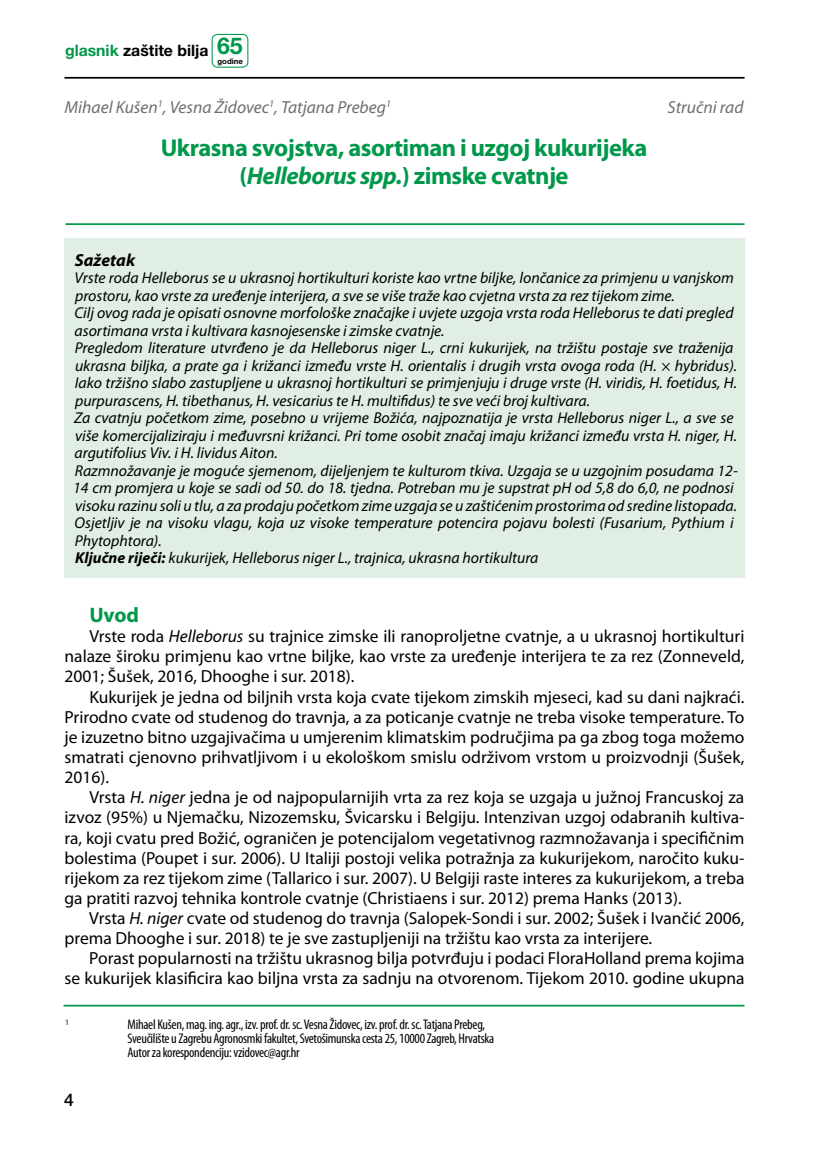
<style>
.page{position:relative;width:819px;height:1166px;background:#fff}
.page>*{position:absolute;margin:0;border:0;box-sizing:border-box;transform-origin:0 0}
.t1{font:700 24.5px/28px "Myriad Pro";letter-spacing:-.02em;color:#00984a;text-align:center}
.t2{font:700 21px "Myriad Pro";color:#00984a}
.t3{font:17.5px/20.1px "Myriad Pro";color:#000;text-align:justify}
.t4{font:italic 17.5px "Myriad Pro";color:#6d6e71}
.t5{font:italic 700 17.5px "Myriad Pro";color:#000}
.t6{font:500 17.5px "Helvetica Neue LT Pro";color:#000}
.t7{font:italic 15.75px/17.5px "Myriad Pro";color:#000}
.t8{font:700 15.75px "Helvetica Neue LT Pro";color:#000}
.t9{font:condensed 14px/14px "Myriad Pro";letter-spacing:-.02em;color:#000}
.t10{font:condensed 8.22px "Myriad Pro";color:#000}
.t11{font:700 7.7px "Helvetica Neue LT Pro";color:#000}
.s1{color:#00984a}
.s2{font-size:23.1px;color:#00984a}
.s3{font-style:italic}
.s4{font-weight:700}
</style>
<div class="page">
<hr style="left:64px;top:77px;width:680px;height:2px;background:#000">
<div style="left:211px;top:34px;width:37px;height:34px;border:1px solid #00984a;border-radius:5px"></div>
<hr style="left:65px;top:223px;width:679px;height:2px;background:#00984a">
<div style="left:64px;top:238px;width:680px;height:340px;background:#e0eee4"></div>
<hr style="left:64px;top:1005px;width:680px;height:1px;background:#00984a">
<p class="t8" style="left:65px;top:41px;width:179px"><span class="s1">glasnik</span> zaštite bilja <span class="s2">65</span></p>
<p class="t11" style="left:217px;top:56px;width:27px">godine</p>
<p class="t4" style="left:64px;top:96px;width:328px">Mihael Kušen<sup>1</sup>, Vesna Židovec<sup>1</sup>, Tatjana Prebeg<sup>1</sup></p>
<p class="t4" style="left:667px;top:96px;width:77px">Stručni rad</p>
<h1 class="t1" style="left:161px;top:132px;width:488px">Ukrasna svojstva, asortiman i uzgoj kukurijeka (<span class="s3">Helleborus spp.</span>) zimske cvatnje</h1>
<p class="t5" style="left:75px;top:249px;width:62px">Sažetak</p>
<p class="t7" style="left:73px;top:269px;width:666px">Vrste roda Helleborus se u ukrasnoj hortikulturi koriste kao vrtne biljke, lončanice za primjenu u vanjskom prostoru, kao vrste za uređenje interijera, a sve se više traže kao cvjetna vrsta za rez tijekom zime.<br>Cilj ovog rada je opisati osnovne morfološke značajke i uvjete uzgoja vrsta roda Helleborus te dati pregled asortimana vrsta i kultivara kasnojesenske i zimske cvatnje.<br>Pregledom literature utvrđeno je da Helleborus niger L., crni kukurijek, na tržištu postaje sve traženija ukrasna biljka, a prate ga i križanci između vrste H. orientalis i drugih vrsta ovoga roda (H. × hybridus).<br>Iako tržišno slabo zastupljene u ukrasnoj hortikulturi se primjenjuju i druge vrste (H. viridis, H. foetidus, H. purpurascens, H. tibethanus, H. vesicarius te H. multifidus) te sve veći broj kultivara.<br>Za cvatnju početkom zime, posebno u vrijeme Božića, najpoznatija je vrsta Helleborus niger L., a sve se više komercijaliziraju i međuvrsni križanci. Pri tome osobit značaj imaju križanci između vrsta H. niger, H. argutifolius Viv. i H. lividus Aiton.<br>Razmnožavanje je moguće sjemenom, dijeljenjem te kulturom tkiva. Uzgaja se u uzgojnim posudama 12- 14 cm promjera u koje se sadi od 50. do 18. tjedna. Potreban mu je supstrat pH od 5,8 do 6,0, ne podnosi visoku razinu soli u tlu, a za prodaju početkom zime uzgaja se u zaštićenim prostorima od sredine listopada.<br>Osjetljiv je na visoku vlagu, koja uz visoke temperature potencira pojavu bolesti (Fusarium, Pythium i Phytophtora).<br><span class="s4">Ključne riječi:</span> kukurijek, Helleborus niger L., trajnica, ukrasna hortikultura</p>
<h2 class="t2" style="left:89px;top:601px;width:51px">Uvod</h2>
<p class="t3" style="left:64px;top:626px;width:681px;text-indent:25px">Vrste roda <span class="s3">Helleborus</span> su trajnice zimske ili ranoproljetne cvatnje, a u ukrasnoj hortikulturi nalaze široku primjenu kao vrtne biljke, kao vrste za uređenje interijera te za rez (Zonneveld, 2001; Šušek, 2016, Dhooghe i sur. 2018).</p>
<p class="t3" style="left:64px;top:686px;width:681px;text-indent:25px">Kukurijek je jedna od biljnih vrsta koja cvate tijekom zimskih mjeseci, kad su dani najkraći.<br>Prirodno cvate od studenog do travnja, a za poticanje cvatnje ne treba visoke temperature. To je izuzetno bitno uzgajivačima u umjerenim klimatskim područjima pa ga zbog toga možemo smatrati cjenovno prihvatljivom i u ekološkom smislu održivom vrstom u proizvodnji (Šušek, 2016).</p>
<p class="t3" style="left:64px;top:787px;width:681px;text-indent:25px">Vrsta <span class="s3">H. niger</span> jedna je od najpopularnijih vrta za rez koja se uzgaja u južnoj Francuskoj za izvoz (95%) u Njemačku, Nizozemsku, Švicarsku i Belgiju. Intenzivan uzgoj odabranih kultiva&shy;ra, koji cvatu pred Božić, ograničen je potencijalom vegetativnog razmnožavanja i specifičnim bolestima (Poupet i sur. 2006). U Italiji postoji velika potražnja za kukurijekom, naročito kuku&shy;rijekom za rez tijekom zime (Tallarico i sur. 2007). U Belgiji raste interes za kukurijekom, a treba ga pratiti razvoj tehnika kontrole cvatnje (Christiaens i sur. 2012) prema Hanks (2013).</p>
<p class="t3" style="left:64px;top:908px;width:681px;text-indent:25px">Vrsta <span class="s3">H. niger</span> cvate od studenog do travnja (Salopek-Sondi i sur. 2002; Šušek i Ivančić 2006, prema Dhooghe i sur. 2018) te je sve zastupljeniji na tržištu kao vrsta za interijere.</p>
<p class="t3" style="left:64px;top:948px;width:681px;text-align:right">Porast popularnosti na tržištu ukrasnog bilja potvrđuju i podaci FloraHolland prema kojima<br>se kukurijek klasificira kao biljna vrsta za sadnju na otvorenom. Tijekom 2010. godine ukupna</p>
<p class="t10" style="left:65px;top:1017px;width:5px">1</p>
<p class="t9" style="left:127px;top:1017px;width:368px">Mihael Kušen, mag. ing. agr., izv. prof. dr. sc. Vesna Židovec, izv. prof. dr. sc. Tatjana Prebeg,<br>Sveučilište u Zagrebu Agronosmki fakultet, Svetošimunska cesta 25, 10000 Zagreb, Hrvatska<br>Autor za korespondenciju: vzidovec@agr.hr</p>
<p class="t6" style="left:64px;top:1090px;width:11px">4</p>
</div>
